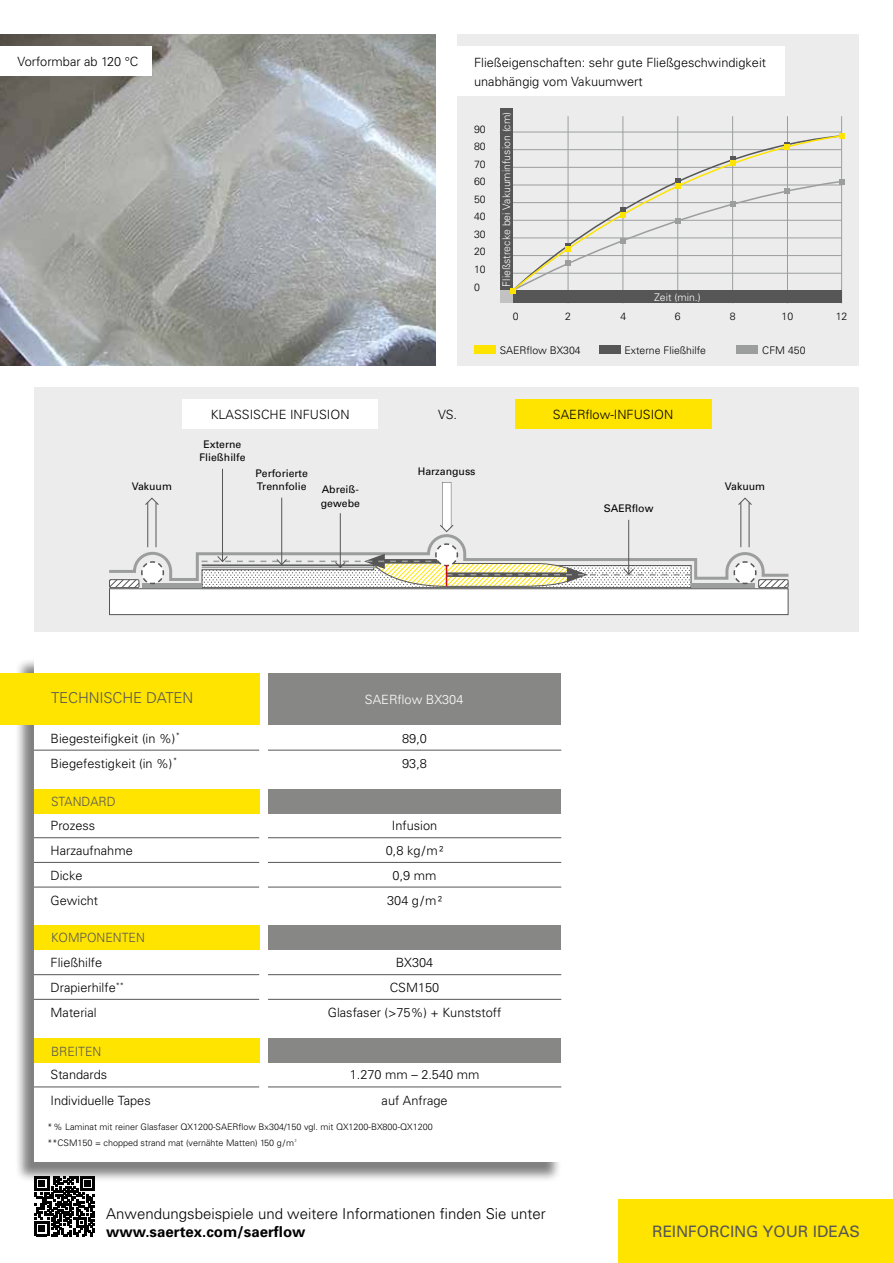
<style>
.page{position:relative;width:893px;height:1263px;background:#fff}
.page>*{position:absolute;margin:0;border:0;box-sizing:border-box;transform-origin:0 0}
.t1{font:15.75px "Univers";color:#565656}
.t2{font:300 15px "Univers";color:#000}
.t3{font:700 15px "Univers";color:#000}
.t4{font:300 15px "Univers";letter-spacing:-.01em;color:#565656}
.t5{font:300 12.75px/18px "Univers";color:#000}
.t6{font:300 12.75px "Univers";color:#565656;scale:.96 1}
.t7{font:300 12.75px "Univers";color:#fff}
.t8{font:10.5px/13.5px "Univers";color:#000}
.t9{font:300 10.5px/17.5px "Univers";color:#000;text-align:justify}
.t10{font:300 10.5px "Univers";color:#fff}
.t11{font:300 9px/15.3px "Univers";color:#000}
</style>
<div class="page">
<img style="left:0;top:34px;width:436px;height:332px">
<div style="left:15px;top:657px;width:548px;height:525px;background:#000;opacity:.5"></div>
<div style="left:34px;top:655px;width:529px;height:507px;background:#fff"></div>
<div style="left:457px;top:34px;width:402px;height:332px;background:#ececed"></div>
<div style="left:457px;top:47px;width:327px;height:49px;background:#fff"></div>
<hr style="left:841px;top:116px;width:1px;height:187px;background:#9c9d9d">
<hr style="left:568px;top:116px;width:1px;height:187px;background:#9c9d9d">
<hr style="left:622px;top:116px;width:1px;height:187px;background:#9c9d9d">
<hr style="left:677px;top:116px;width:1px;height:187px;background:#9c9d9d">
<hr style="left:732px;top:116px;width:1px;height:187px;background:#9c9d9d">
<hr style="left:787px;top:116px;width:1px;height:187px;background:#9c9d9d">
<hr style="left:500px;top:132px;width:342px;height:1px;background:#9c9d9d">
<div style="left:513px;top:291px;width:329px;height:12px;background:#565656"></div>
<div style="left:500px;top:108px;width:12px;height:183px;background:#565656"></div>
<div style="left:500px;top:291px;width:12px;height:12px;background:#c2c2c3"></div>
<div style="left:474px;top:345px;width:21px;height:9px;background:#ffe400"></div>
<div style="left:599px;top:345px;width:21px;height:9px;background:#565656"></div>
<div style="left:737px;top:345px;width:21px;height:9px;background:#9c9d9d"></div>
<svg style="left:512px;top:134px;width:329px;height:45px"></svg>
<svg style="left:510px;top:179px;width:334px;height:114px"></svg>
<svg style="left:730px;top:157px;width:5px;height:8px"></svg>
<svg style="left:785px;top:142px;width:5px;height:7px"></svg>
<svg style="left:839px;top:134px;width:5px;height:5px"></svg>
<div style="left:34px;top:387px;width:825px;height:244px;background:#ececed"></div>
<div style="left:182px;top:399px;width:196px;height:30px;background:#fff"></div>
<div style="left:109px;top:588px;width:679px;height:27px;background:#fff;border:1px solid #565656"></div>
<hr style="left:222px;top:469px;width:1px;height:92px;background:#565656">
<div style="left:515px;top:399px;width:196px;height:30px;background:#ffe400"></div>
<div style="left:0;top:46px;width:151px;height:30px;background:#fff"></div>
<svg style="left:35px;top:1176px;width:60px;height:60px"></svg>
<div style="left:619px;top:1199px;width:274px;height:64px;background:#ffe400"></div>
<div style="left:268px;top:673px;width:292px;height:51px;background:#878786"></div>
<div style="left:268px;top:789px;width:292px;height:25px;background:#878786"></div>
<hr style="left:34px;top:750px;width:225px;height:1px;background:#565656">
<hr style="left:268px;top:750px;width:293px;height:1px;background:#565656">
<hr style="left:34px;top:974px;width:225px;height:1px;background:#565656">
<hr style="left:34px;top:999px;width:225px;height:1px;background:#565656">
<hr style="left:34px;top:1086px;width:225px;height:1px;background:#565656">
<hr style="left:268px;top:974px;width:293px;height:1px;background:#565656">
<hr style="left:268px;top:999px;width:293px;height:1px;background:#565656">
<hr style="left:268px;top:1086px;width:293px;height:1px;background:#565656">
<hr style="left:34px;top:837px;width:225px;height:1px;background:#565656">
<hr style="left:34px;top:862px;width:225px;height:1px;background:#565656">
<hr style="left:268px;top:837px;width:293px;height:1px;background:#565656">
<hr style="left:268px;top:862px;width:293px;height:1px;background:#565656">
<hr style="left:34px;top:887px;width:225px;height:1px;background:#565656">
<hr style="left:268px;top:887px;width:293px;height:1px;background:#565656">
<div style="left:34px;top:789px;width:225px;height:25px;background:#ffe400"></div>
<div style="left:0;top:673px;width:259px;height:51px;background:#ffe400"></div>
<div style="left:268px;top:925px;width:292px;height:24px;background:#878786"></div>
<div style="left:268px;top:1038px;width:292px;height:25px;background:#878786"></div>
<div style="left:34px;top:925px;width:225px;height:24px;background:#ffe400"></div>
<div style="left:34px;top:1038px;width:225px;height:25px;background:#ffe400"></div>
<svg style="left:109px;top:483px;width:680px;height:105px"></svg>
<p class="t5" style="left:18px;top:52px;width:122px">Vorformbar ab 120 °C</p>
<p class="t5" style="left:474px;top:54px;width:293px">Fließeigenschaften: sehr gute Fließgeschwindigkeit unabhängig vom Vakuumwert</p>
<p class="t9" style="left:474px;top:120px;width:13px">90<br>80<br>70<br>60<br>50<br>40<br>30<br>20<br>10<br>0</p>
<p class="t10" style="left:500px;top:287px;width:176px;rotate:-90deg">Fließstrecke bei Vakuuminfusion (cm)</p>
<p class="t10" style="left:654px;top:291px;width:48px">Zeit (min.)</p>
<p class="t9" style="left:513px;top:308px;width:7px">0</p>
<p class="t9" style="left:565px;top:308px;width:7px">2</p>
<p class="t9" style="left:620px;top:308px;width:7px">4</p>
<p class="t9" style="left:675px;top:308px;width:7px">6</p>
<p class="t9" style="left:730px;top:308px;width:7px">8</p>
<p class="t9" style="left:782px;top:308px;width:13px">10</p>
<p class="t9" style="left:836px;top:308px;width:13px">12</p>
<p class="t9" style="left:500px;top:341px;width:83px">SAERflow BX304</p>
<p class="t9" style="left:624px;top:341px;width:83px">Externe Fließhilfe</p>
<p class="t9" style="left:762px;top:341px;width:45px">CFM 450</p>
<p class="t5" style="left:438px;top:405px;width:21px">VS.</p>
<p class="t5" style="left:211px;top:405px;width:140px">KLASSISCHE INFUSION</p>
<p class="t5" style="left:553px;top:405px;width:122px">SAERflow-INFUSION</p>
<p class="t8" style="left:199px;top:437px;width:48px;text-align:center">Externe<br>Fließhilfe</p>
<p class="t8" style="left:418px;top:464px;width:59px">Harzanguss</p>
<p class="t8" style="left:255px;top:466px;width:54px">Perforierte<br>Trennfolie</p>
<p class="t8" style="left:132px;top:480px;width:42px">Vakuum</p>
<p class="t8" style="left:725px;top:480px;width:42px">Vakuum</p>
<p class="t8" style="left:321px;top:483px;width:41px">Abreiß&shy;gewebe</p>
<p class="t8" style="left:604px;top:502px;width:51px">SAERflow</p>
<p class="t4" style="left:51px;top:689px;width:144px">TECHNISCHE DATEN</p>
<p class="t7" style="left:365px;top:692px;width:100px">SAERflow BX304</p>
<p class="t5" style="left:51px;top:729px;width:131px">Biegesteifigkeit (in %)<sup>*</sup></p>
<p class="t5" style="left:402px;top:729px;width:26px">89,0</p>
<p class="t5" style="left:51px;top:754px;width:128px">Biegefestigkeit (in %)<sup>*</sup></p>
<p class="t5" style="left:402px;top:754px;width:26px">93,8</p>
<p class="t6" style="left:51px;top:794px;width:69px">STANDARD</p>
<p class="t5" style="left:51px;top:817px;width:46px">Prozess</p>
<p class="t5" style="left:392px;top:817px;width:47px">Infusion</p>
<p class="t5" style="left:51px;top:842px;width:84px">Harzaufnahme</p>
<p class="t5" style="left:386px;top:842px;width:59px">0,8 kg/m²</p>
<p class="t5" style="left:51px;top:866px;width:33px">Dicke</p>
<p class="t5" style="left:393px;top:866px;width:45px">0,9 mm</p>
<p class="t5" style="left:51px;top:891px;width:49px">Gewicht</p>
<p class="t5" style="left:387px;top:891px;width:56px">304 g/m²</p>
<p class="t6" style="left:51px;top:930px;width:99px">KOMPONENTEN</p>
<p class="t5" style="left:51px;top:954px;width:53px">Fließhilfe</p>
<p class="t5" style="left:396px;top:954px;width:39px">BX304</p>
<p class="t5" style="left:51px;top:978px;width:75px">Drapierhilfe<sup>**</sup></p>
<p class="t5" style="left:390px;top:978px;width:51px">CSM150</p>
<p class="t5" style="left:51px;top:1003px;width:48px">Material</p>
<p class="t5" style="left:328px;top:1003px;width:175px">Glasfaser (&gt;75%) + Kunststoff</p>
<p class="t6" style="left:51px;top:1044px;width:54px">BREITEN</p>
<p class="t5" style="left:51px;top:1066px;width:58px">Standards</p>
<p class="t5" style="left:350px;top:1066px;width:131px">1.270 mm – 2.540 mm</p>
<p class="t5" style="left:51px;top:1091px;width:102px">Individuelle Tapes</p>
<p class="t5" style="left:382px;top:1091px;width:67px">auf Anfrage</p>
<p class="t11" style="left:48px;top:1119px;width:387px">*% Laminat mit reiner Glasfaser QX1200-SAERflow Bx304/150 vgl. mit QX1200-BX800-QX1200 **CSM150 = chopped strand mat (vernähte Matten) 150 g/m <sup>²</sup></p>
<p class="t2" style="left:106px;top:1204px;width:441px">Anwendungsbeispiele und weitere Informationen finden Sie unter</p>
<p class="t3" style="left:106px;top:1222px;width:201px">www.saertex.com/saerflow</p>
<p class="t1" style="left:652px;top:1222px;width:209px">REINFORCING YOUR IDEAS</p>
</div>
